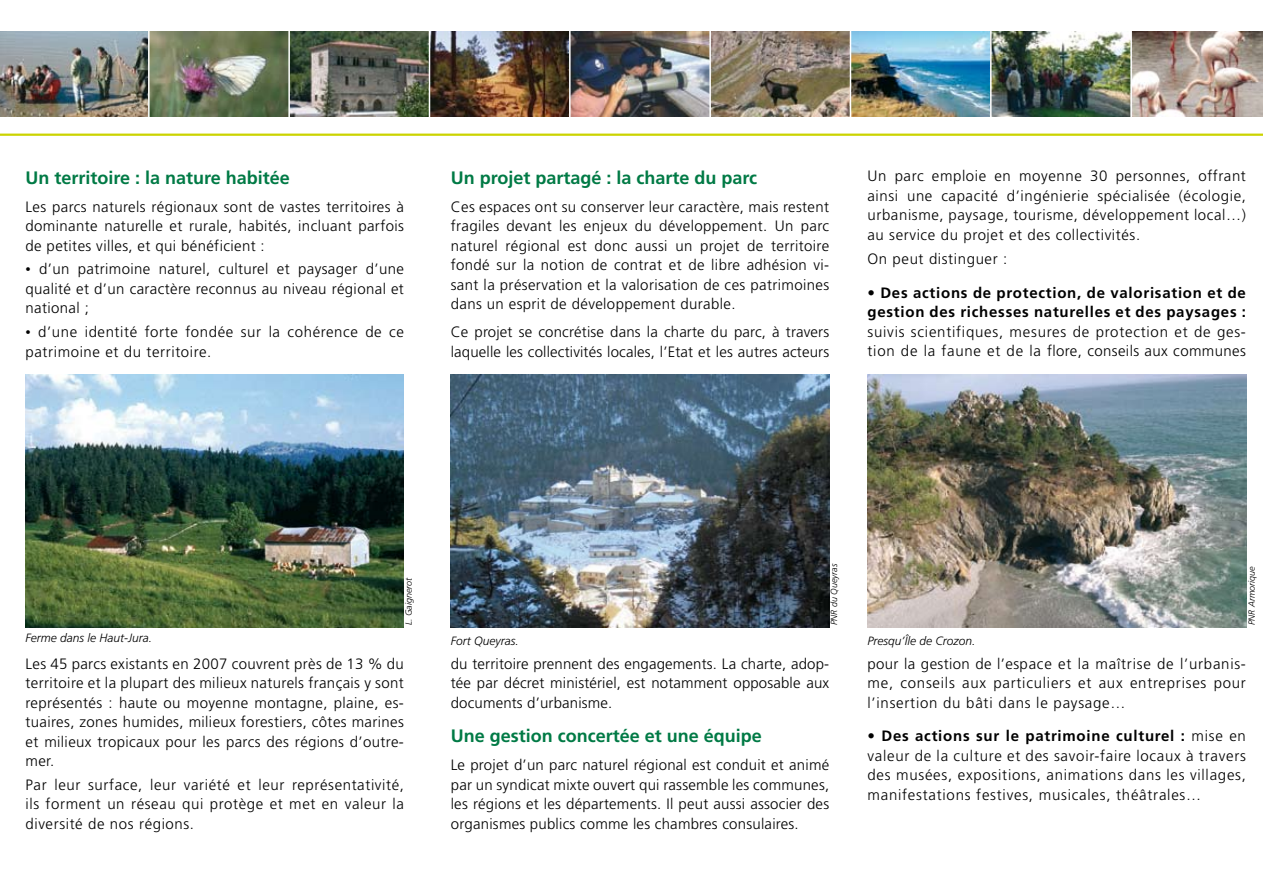
<style>
.page{position:relative;width:1263px;height:893px;background:#fff}
.page>*{position:absolute;margin:0;border:0;box-sizing:border-box;transform-origin:0 0}
.t1{font:700 18px "Frutiger";color:#007a45}
.t2{font:300 15px/19.5px "Frutiger";letter-spacing:.025em;color:#000;text-align:justify}
.t3{font:300 15px/19.5px "Frutiger";letter-spacing:.05em;color:#000}
.t4{font:700 15px/19.5px "Frutiger";letter-spacing:.05em;color:#000}
.t5{font:italic 300 12px "Frutiger";color:#000}
.t6{font:italic 300 9px "Frutiger";color:#000}
.s1{font-family:"Times New Roman";font-weight:400}
.s2{font-weight:700}
</style>
<div class="page">
<img style="left:0;top:32px;width:1263px;height:85px">
<hr style="left:148px;top:27px;width:2px;height:92px;background:#fff">
<hr style="left:288px;top:27px;width:2px;height:92px;background:#fff">
<hr style="left:429px;top:27px;width:1px;height:92px;background:#fff">
<hr style="left:569px;top:27px;width:2px;height:92px;background:#fff">
<hr style="left:709px;top:27px;width:2px;height:92px;background:#fff">
<hr style="left:850px;top:27px;width:1px;height:92px;background:#fff">
<hr style="left:990px;top:27px;width:1px;height:92px;background:#fff">
<hr style="left:1130px;top:27px;width:2px;height:92px;background:#fff">
<hr style="left:0;top:134px;width:1263px;height:2px;background:#cbd300">
<img style="left:26px;top:374px;width:378px;height:253px">
<img style="left:451px;top:374px;width:378px;height:253px">
<img style="left:867px;top:374px;width:379px;height:253px">
<p class="t1" style="left:26px;top:167px;width:266px">Un territoire : la nature habitée</p>
<p class="t2" style="left:26px;top:197px;width:380px">Les parcs naturels régionaux sont de vastes territoires à dominante naturelle et rurale, habités, incluant parfois de petites villes, et qui bénéficient :</p>
<p class="t2" style="left:26px;top:260px;width:380px"><span class="s1">•</span> d’un patrimoine naturel, culturel et paysager d’une qualité et d’un caractère reconnus au niveau régional et national ;</p>
<p class="t2" style="left:26px;top:322px;width:380px"><span class="s1">•</span> d’une identité forte fondée sur la cohérence de ce patrimoine et du territoire.</p>
<p class="t1" style="left:451px;top:167px;width:308px">Un projet partagé : la charte du parc</p>
<p class="t2" style="left:451px;top:197px;width:380px">Ces espaces ont su conserver leur caractère, mais restent fragiles devant les enjeux du développement. U n parc naturel régional est donc aussi un projet de territoire fondé sur la notion de contrat et de libre adhésion vi&shy;sant la préservation et la valorisation de ces patrimoines dans un esprit de développement durable.</p>
<p class="t2" style="left:451px;top:322px;width:380px">Ce projet se concrétise dans la charte du parc, à travers laquelle les collectivités locales, l’Etat et les autres acteurs</p>
<p class="t2" style="left:867px;top:167px;width:380px">U n parc emploie en moyenne 30 personnes, offrant ainsi une capacité d’ingénierie spécialisée (écologie, urbanisme, paysage, tourisme, développement local…) au service du projet et des collectivités.</p>
<p class="t2" style="left:867px;top:249px;width:141px">On peut distinguer :</p>
<p class="t4" style="left:867px;top:283px;width:380px">• des actions de protection, de valorisation et de gestion des richesses naturelles et des paysages :</p>
<p class="t3" style="left:867px;top:322px;width:380px">suivis scientifiques, mesures de protection et de ges&shy;tion de la faune et de la flore, conseils aux communes</p>
<p class="t5" style="left:26px;top:631px;width:128px">Ferme dans le Haut-Jura.</p>
<p class="t6" style="left:403px;top:625px;width:49px;rotate:-90deg">L. Gaignerot</p>
<p class="t2" style="left:26px;top:654px;width:380px">Les 45 parcs existants en 2007 couvrent près de 13 % du territoire et la plupart des milieux naturels français y sont représentés : haute ou moyenne montagne, plaine, es&shy;tuaires, zones humides, milieux forestiers, côtes marines et milieux tropicaux pour les parcs des régions d’outre&shy;mer.</p>
<p class="t2" style="left:26px;top:775px;width:380px">Par leur surface, leur variété et leur représentativité, ils forment un réseau qui protège et met en valeur la diversité de nos régions.</p>
<p class="t5" style="left:451px;top:634px;width:69px">Fort Queyras.</p>
<p class="t6" style="left:829px;top:625px;width:63px;rotate:-90deg">PNR du Queyras</p>
<p class="t2" style="left:451px;top:654px;width:380px">du territoire prennent des engagements. La charte, adop&shy;tée par décret ministériel, est notamment opposable aux documents d’urbanisme.</p>
<p class="t1" style="left:451px;top:725px;width:313px">Une gestion concertée et une équipe</p>
<p class="t2" style="left:451px;top:755px;width:380px">Le projet d’un parc naturel régional est conduit et animé par un syndicat mixte ouvert qui rassemble les communes, les régions et les départements. Il peut aussi associer des organismes publics comme les chambres consulaires.</p>
<p class="t5" style="left:867px;top:634px;width:110px">Presqu’Île de Crozon.</p>
<p class="t6" style="left:1246px;top:625px;width:61px;rotate:-90deg">PNR Armorique</p>
<p class="t2" style="left:867px;top:654px;width:380px">pour la gestion de l’espace et la maîtrise de l’urbanis&shy;me, conseils aux particuliers et aux entreprises pour l’insertion du bâti dans le paysage…</p>
<p class="t2" style="left:867px;top:727px;width:380px"><span class="s2">• des actions sur le patrimoine culturel :</span> mise en valeur de la culture et des savoir-faire locaux à travers des musées, expositions, animations dans les villages, manifestations festives, musicales, théâtrales…</p>
</div>
